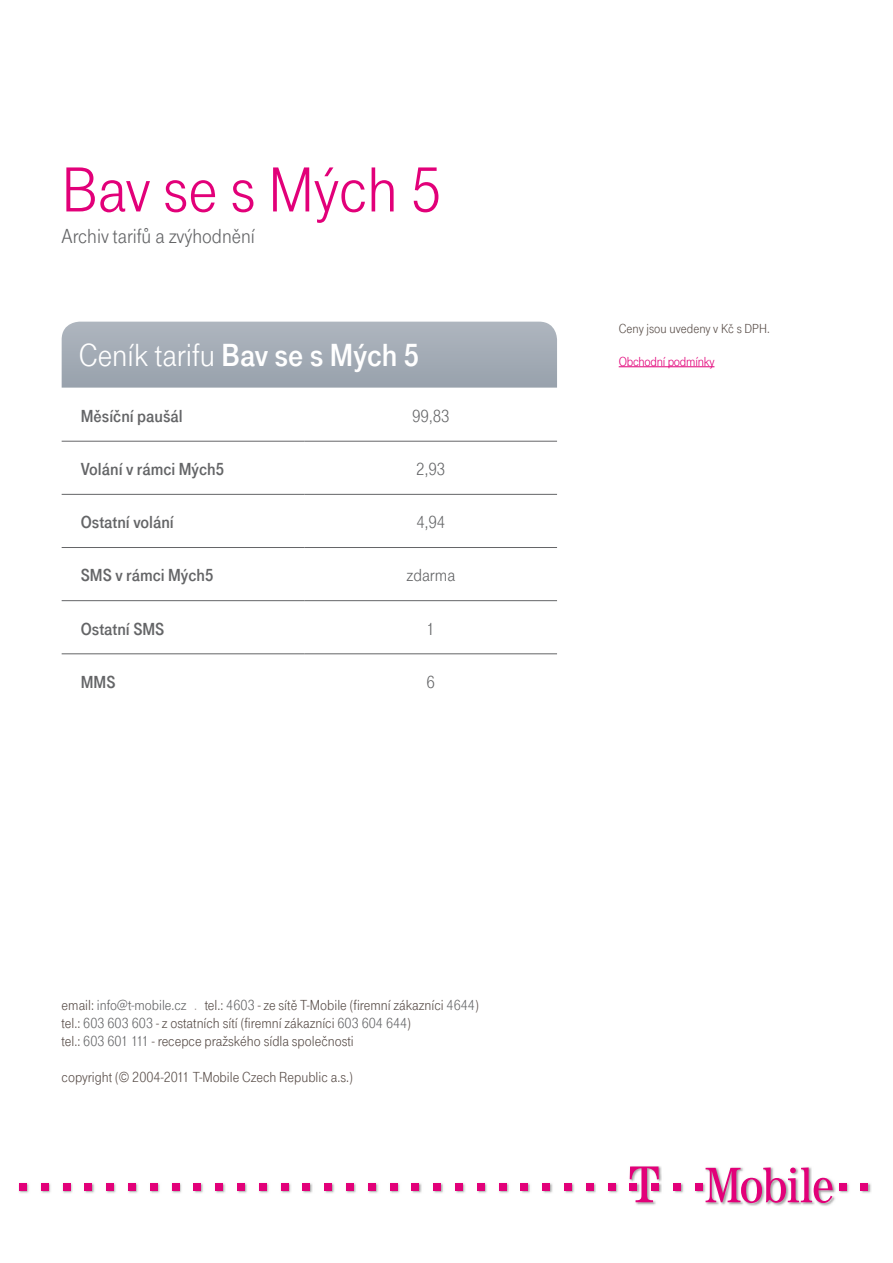
<style>
.page{position:relative;width:893px;height:1263px;background:#fff}
.page>*{position:absolute;margin:0;border:0;box-sizing:border-box;transform-origin:0 0}
.t1{font:66px "Tele Grotesk EE Norm";color:#e20079}
.t2{font:33px "Tele Grotesk EE Norm";color:#fff}
.t3{font:21px "Tele Grotesk EE Norm";color:#646567}
.t4{font:18px "Tele Grotesk EE Fett";color:#646567}
.t5{font:18px "Tele Grotesk EE Norm";color:#646567}
.t6{font:15px/18px "Tele Grotesk EE Norm";color:#5a4f4a}
.t7{font:13.5px "Tele Grotesk EE Norm";letter-spacing:.005em;color:#5a4f4a}
.t8{font:13.5px "Tele Grotesk EE Norm";letter-spacing:-.02em;color:#e20079}
.s1{font-family:"Tele Grotesk EE Fett"}
.s2{color:#646567}
.s3{color:#a49b97}
</style>
<div class="page">
<img style="left:19px;top:1166px;width:852px;height:40px">
<div style="left:19px;top:1183px;width:8px;height:7px;background:#e20079"></div>
<div style="left:41px;top:1183px;width:7px;height:7px;background:#e20079"></div>
<div style="left:63px;top:1183px;width:7px;height:7px;background:#e20079"></div>
<div style="left:85px;top:1183px;width:7px;height:7px;background:#e20079"></div>
<div style="left:106px;top:1183px;width:8px;height:7px;background:#e20079"></div>
<div style="left:128px;top:1183px;width:8px;height:7px;background:#e20079"></div>
<div style="left:150px;top:1183px;width:7px;height:7px;background:#e20079"></div>
<div style="left:172px;top:1183px;width:7px;height:7px;background:#e20079"></div>
<div style="left:194px;top:1183px;width:7px;height:7px;background:#e20079"></div>
<div style="left:215px;top:1183px;width:8px;height:7px;background:#e20079"></div>
<div style="left:237px;top:1183px;width:8px;height:7px;background:#e20079"></div>
<div style="left:259px;top:1183px;width:7px;height:7px;background:#e20079"></div>
<div style="left:281px;top:1183px;width:7px;height:7px;background:#e20079"></div>
<div style="left:303px;top:1183px;width:7px;height:7px;background:#e20079"></div>
<div style="left:324px;top:1183px;width:8px;height:7px;background:#e20079"></div>
<div style="left:346px;top:1183px;width:8px;height:7px;background:#e20079"></div>
<div style="left:368px;top:1183px;width:7px;height:7px;background:#e20079"></div>
<div style="left:390px;top:1183px;width:7px;height:7px;background:#e20079"></div>
<div style="left:412px;top:1183px;width:7px;height:7px;background:#e20079"></div>
<div style="left:433px;top:1183px;width:8px;height:7px;background:#e20079"></div>
<div style="left:455px;top:1183px;width:8px;height:7px;background:#e20079"></div>
<div style="left:477px;top:1183px;width:7px;height:7px;background:#e20079"></div>
<div style="left:499px;top:1183px;width:7px;height:7px;background:#e20079"></div>
<div style="left:521px;top:1183px;width:7px;height:7px;background:#e20079"></div>
<div style="left:542px;top:1183px;width:8px;height:7px;background:#e20079"></div>
<div style="left:564px;top:1183px;width:8px;height:7px;background:#e20079"></div>
<div style="left:586px;top:1183px;width:7px;height:7px;background:#e20079"></div>
<div style="left:608px;top:1183px;width:7px;height:7px;background:#e20079"></div>
<svg style="left:630px;top:1166px;width:29px;height:36px"></svg>
<div style="left:652px;top:1183px;width:7px;height:7px;background:#e20079"></div>
<div style="left:673px;top:1183px;width:8px;height:7px;background:#e20079"></div>
<svg style="left:706px;top:1167px;width:127px;height:36px"></svg>
<div style="left:695px;top:1183px;width:7px;height:7px;background:#e20079"></div>
<div style="left:839px;top:1183px;width:7px;height:7px;background:#e20079"></div>
<div style="left:861px;top:1183px;width:7px;height:7px;background:#e20079"></div>
<hr style="left:619px;top:366px;width:95px;height:1px;background:#e20079">
<svg style="left:305px;top:601px;width:252px;height:54px"></svg>
<hr style="left:62px;top:441px;width:243px;height:1px;background:#646567">
<hr style="left:305px;top:441px;width:252px;height:1px;background:#646567">
<hr style="left:62px;top:494px;width:243px;height:1px;background:#646567">
<hr style="left:305px;top:494px;width:252px;height:1px;background:#646567">
<hr style="left:62px;top:547px;width:243px;height:1px;background:#646567">
<hr style="left:305px;top:547px;width:252px;height:1px;background:#646567">
<hr style="left:62px;top:600px;width:243px;height:1px;background:#646567">
<hr style="left:305px;top:600px;width:252px;height:1px;background:#646567">
<hr style="left:62px;top:653px;width:243px;height:1px;background:#646567">
<hr style="left:305px;top:653px;width:252px;height:1px;background:#646567">
<svg style="left:62px;top:322px;width:495px;height:66px;background:#a3acb6"></svg>
<h1 class="t1" style="left:62px;top:153px;width:382px">Bav se s Mých 5</h1>
<h3 class="t3" style="left:62px;top:224px;width:195px">Archiv tarifů a zvýhodnění</h3>
<h2 class="t2" style="left:79px;top:337px;width:342px">Ceník tarifu <span class="s1">Bav se s Mých 5</span></h2>
<p class="t4" style="left:81px;top:406px;width:104px">Měsíční paušál</p>
<p class="t5" style="left:412px;top:406px;width:39px">99,83</p>
<p class="t4" style="left:81px;top:459px;width:145px">Volání v rámci Mých5</p>
<p class="t5" style="left:416px;top:459px;width:31px">2,93</p>
<p class="t4" style="left:81px;top:512px;width:95px">Ostatní volání</p>
<p class="t5" style="left:416px;top:512px;width:31px">4,94</p>
<p class="t4" style="left:81px;top:565px;width:134px">SMS v rámci Mých5</p>
<p class="t5" style="left:407px;top:566px;width:50px">zdarma</p>
<p class="t4" style="left:81px;top:619px;width:85px">Ostatní SMS</p>
<p class="t5" style="left:427px;top:619px;width:10px">1</p>
<p class="t4" style="left:81px;top:672px;width:36px">MMS</p>
<p class="t5" style="left:427px;top:672px;width:10px">6</p>
<p class="t6" style="left:62px;top:996px;width:419px">email: <span class="s2">info@t-mobile.cz</span> <span class="s3">.</span> tel.: <span class="s2">4603</span> - ze sítě T-Mobile (firemní zákazníci <span class="s2">4644</span>) tel.: <span class="s2">603 603 603</span> - z ostatních sítí (firemní zákazníci <span class="s2">603 604 644</span>)<br>tel.: <span class="s2">603 601 111</span> - recepce pražského sídla společnosti</p>
<p class="t6" style="left:62px;top:1068px;width:293px">copyright (© 2004-2011 T-Mobile Czech Republic a.s.)</p>
<p class="t7" style="left:619px;top:321px;width:153px">Ceny jsou uvedeny v Kč s DPH.</p>
<p class="t8" style="left:619px;top:354px;width:97px">Obchodní podmínky</p>
</div>
